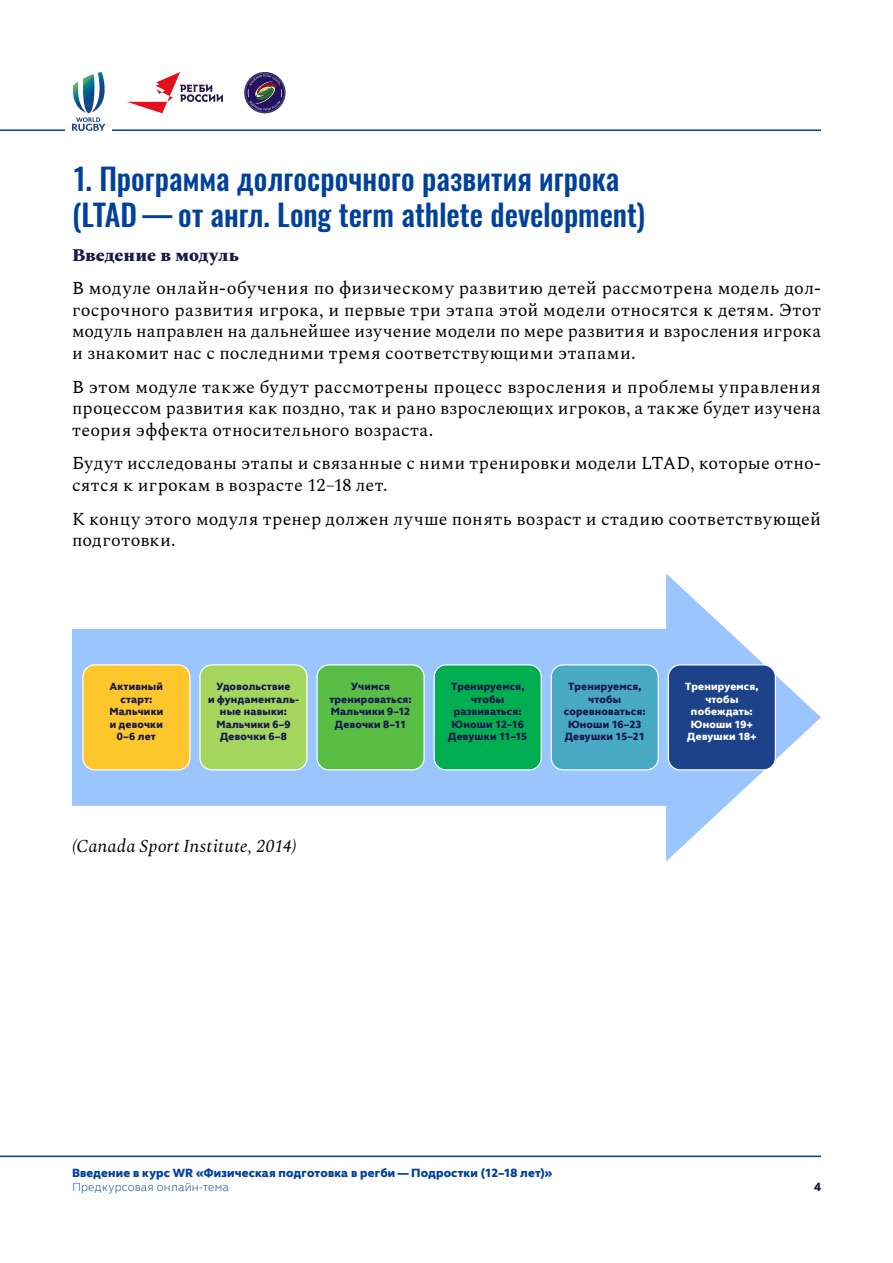
<style>
.page{position:relative;width:893px;height:1263px;background:#fff}
.page>*{position:absolute;margin:0;border:0;box-sizing:border-box;transform-origin:0 0}
.t1{font:500 30px/36px "Oswald";color:#00419b}
.t2{font:18px/21.6px "Spectral";letter-spacing:.02em;color:#000;text-align:justify}
.t3{font:italic 18px "Spectral";letter-spacing:.01em;color:#000}
.t4{font:800 18px "Spectral";letter-spacing:-.005em;color:#19194b}
.t5{font:800 12px "FS Elliot Pro";letter-spacing:.015em;color:#00419b}
.t6{font:300 12px "FS Elliot Pro";letter-spacing:.02em;color:#00419b}
.t7{font:800 12px "FS Elliot Pro";color:#19194b}
.t8{font:800 10.5px/12.6px "FS Elliot Pro";letter-spacing:.02em;color:#19194b;text-align:center}
.t9{font:800 10.5px/12.6px "FS Elliot Pro";letter-spacing:.02em;color:#fff;text-align:center}
</style>
<div class="page">
<hr style="left:0;top:129px;width:821px;height:2px;background:#00419b">
<div style="left:66px;top:123px;width:46px;height:9px;background:#fff"></div>
<hr style="left:0;top:1155px;width:821px;height:2px;background:#00419b">
<svg style="left:72px;top:72px;width:41px;height:59px"></svg>
<svg style="left:244px;top:72px;width:42px;height:42px"></svg>
<svg style="left:127px;top:72px;width:96px;height:41px"></svg>
<div style="left:72px;top:629px;width:614px;height:177px;background:#9bc5ff"></div>
<svg style="left:666px;top:573px;width:155px;height:288px"></svg>
<div style="left:83px;top:665px;width:107px;height:105px;background:#ffc72c;border-radius:12px"></div>
<div style="left:82px;top:664px;width:108px;height:106px;border:1px solid #fff;border-radius:12px"></div>
<div style="left:200px;top:665px;width:107px;height:105px;background:#a4d65e;border-radius:12px"></div>
<div style="left:199px;top:664px;width:109px;height:106px;border:1px solid #fff;border-radius:12px"></div>
<div style="left:317px;top:665px;width:107px;height:105px;background:#58be46;border-radius:12px"></div>
<div style="left:316px;top:664px;width:109px;height:106px;border:1px solid #fff;border-radius:12px"></div>
<div style="left:434px;top:665px;width:107px;height:105px;background:#00ad50;border-radius:12px"></div>
<div style="left:434px;top:664px;width:108px;height:106px;border:1px solid #fff;border-radius:12px"></div>
<div style="left:551px;top:665px;width:107px;height:105px;background:#48a9c5;border-radius:12px"></div>
<div style="left:551px;top:664px;width:108px;height:106px;border:1px solid #fff;border-radius:12px"></div>
<div style="left:668px;top:665px;width:107px;height:105px;background:#1d4289;border-radius:12px"></div>
<div style="left:668px;top:664px;width:108px;height:106px;border:1px solid #fff;border-radius:12px"></div>
<h1 class="t1" style="left:72px;top:161px;width:575px">1. Программа долгосрочного развития игрока (LTAD — от англ. Long term athlete development)</h1>
<p class="t4" style="left:72px;top:241px;width:168px">Введение в модуль</p>
<p class="t2" style="left:72px;top:276px;width:750px">В модуле онлайн-обучения по физическому развитию детей рассмотрена модель дол&shy;госрочного развития игрока, и первые три этапа этой модели относятся к детям. Этот модуль направлен на дальнейшее изучение модели по мере развития и взросления игрока и знакомит нас с последними тремя соответствующими этапами.</p>
<p class="t2" style="left:72px;top:374px;width:750px">В этом модуле также будут рассмотрены процесс взросления и проблемы управления процессом развития как поздно, так и рано взрослеющих игроков, а также будет изучена теория эффекта относительного возраста.</p>
<p class="t2" style="left:72px;top:451px;width:750px">Будут исследованы этапы и связанные с ними тренировки модели LTAD, которые отно&shy;сятся к игрокам в возрасте 12–18 лет.</p>
<p class="t2" style="left:72px;top:506px;width:750px">К концу этого модуля тренер должен лучше понять возраст и стадию соответствующей подготовки.</p>
<p class="t8" style="left:110px;top:680px;width:55px">Активный старт:<br>Мальчики и девочки<br>0–6 лет</p>
<p class="t8" style="left:208px;top:680px;width:92px">Удовольствие<br>и фундаменталь&shy;ные навыки:<br>Мальчики 6–9<br>Девочки 6–8</p>
<p class="t8" style="left:329px;top:680px;width:84px">Учимся тренироваться:<br>Мальчики 9–12<br>Девочки 8–11</p>
<p class="t8" style="left:448px;top:680px;width:81px">Тренируемся, чтобы развиваться:<br>Юноши 12–16<br>Девушки 11–15</p>
<p class="t8" style="left:564px;top:680px;width:83px">Тренируемся, чтобы соревноваться:<br>Юноши 16–23<br>Девушки 15–21</p>
<p class="t9" style="left:685px;top:680px;width:75px">Тренируемся, чтобы побеждать:<br>Юноши 19+<br>Девушки 18+</p>
<p class="t3" style="left:72px;top:832px;width:226px">(Canada Sport Institute, 2014)</p>
<p class="t5" style="left:72px;top:1164px;width:482px">Введение в курс WR «Физическая подготовка в регби — Подростки (12–18 лет)»</p>
<p class="t6" style="left:72px;top:1179px;width:159px">Предкурсовая онлайн-тема</p>
<p class="t7" style="left:814px;top:1179px;width:8px">4</p>
</div>
